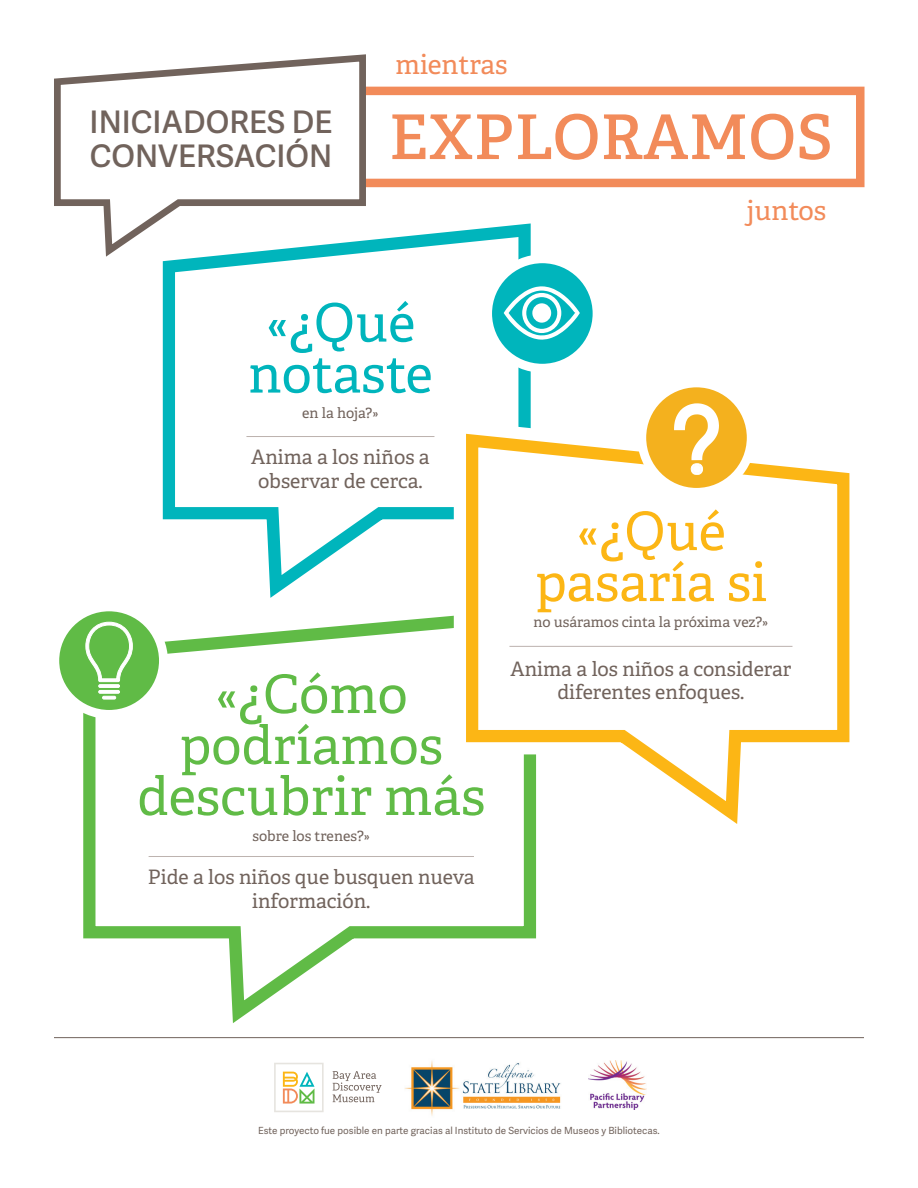
<style>
.page{position:relative;width:918px;height:1188px;background:#fff}
.page>*{position:absolute;margin:0;border:0;box-sizing:border-box;transform-origin:0 0}
.t1{font:600 61.65px "Adelle";letter-spacing:.01em;color:#f28b5a}
.t2{font:52.95px/51px "Adelle";color:#60bb46;text-align:center}
.t3{font:52.95px/51px "Adelle";color:#fcb615;text-align:center}
.t4{font:52.95px/51px "Adelle";color:#00b5bc;text-align:center}
.t5{font:600 31.05px/33.3px "Adelle Sans";color:#71635c}
.t6{font:27px "Adelle";color:#f28b5a}
.t7{font:19.95px/23.9px "Adelle";color:#71635c;text-align:center}
.t8{font:14.4px "Adelle";color:#71635c}
.t9{font:9.9px "Adelle Sans";color:#71635c}
</style>
<div class="page">
<svg style="left:333px;top:1071px;width:49px;height:31px"></svg>
<svg style="left:274px;top:1063px;width:50px;height:49px"></svg>
<img style="left:405px;top:1060px;width:156px;height:56px">
<img style="left:589px;top:1060px;width:57px;height:50px">
<hr style="left:54px;top:1037px;width:810px;height:1px;background:#71635c">
<svg style="left:83px;top:617px;width:454px;height:406px"></svg>
<svg style="left:162px;top:223px;width:369px;height:375px"></svg>
<hr style="left:246px;top:436px;width:188px;height:1px;background:#bdb3af">
<svg style="left:435px;top:400px;width:102px;height:481px"></svg>
<svg style="left:488px;top:259px;width:109px;height:109px;background:#2bc1c7"></svg>
<div style="left:483px;top:254px;width:118px;height:119px;border:9px solid #fff;border-radius:50%"></div>
<svg style="left:504px;top:286px;width:76px;height:54px"></svg>
<div style="left:532px;top:303px;width:19px;height:20px;background:#fff;border-radius:50%"></div>
<svg style="left:460px;top:427px;width:390px;height:408px"></svg>
<hr style="left:149px;top:856px;width:325px;height:1px;background:#bdb3af">
<hr style="left:509px;top:646px;width:283px;height:1px;background:#bdb3af">
<svg style="left:642px;top:383px;width:109px;height:109px;background:#f5bd42"></svg>
<div style="left:637px;top:379px;width:119px;height:118px;border:9px solid #fff;border-radius:50%"></div>
<svg style="left:673px;top:379px;width:47px;height:96px"></svg>
<svg style="left:53px;top:605px;width:112px;height:111px;fill:#60bb46"></svg>
<div style="left:50px;top:602px;width:118px;height:117px;border:9px solid #fff;border-radius:50%"></div>
<div style="left:98px;top:684px;width:22px;height:4px;border:1px solid #fff"></div>
<div style="left:98px;top:690px;width:22px;height:4px;border:1px solid #fff"></div>
<div style="left:102px;top:696px;width:14px;height:4px;border:1px solid #fff"></div>
<svg style="left:85px;top:621px;width:48px;height:62px"></svg>
<div style="left:281px;top:87px;width:584px;height:100px;border:9px solid #f28b5a"></div>
<svg style="left:54px;top:54px;width:315px;height:209px"></svg>
<h3 class="t5" style="left:90px;top:107px;width:244px">INICIADORES DE<br>CONVERSACIÓN</h3>
<h3 class="t6" style="left:395px;top:48px;width:114px">mientras</h3>
<h1 class="t1" style="left:389px;top:99px;width:445px">EXPLORAMOS</h1>
<h3 class="t6" style="left:747px;top:194px;width:81px">juntos</h3>
<h2 class="t4" style="left:248px;top:298px;width:186px">«¿Qué notaste</h2>
<p class="t8" style="left:302px;top:404px;width:78px">en la hoja?»</p>
<p class="t7" style="left:251px;top:445px;width:180px">Anima a los niños a observar de cerca.</p>
<h2 class="t2" style="left:137px;top:670px;width:350px">«¿Cómo podríamos descubrir más</h2>
<p class="t8" style="left:253px;top:827px;width:119px">sobre los trenes?»</p>
<p class="t7" style="left:148px;top:865px;width:328px">Pide a los niños que busquen nueva información.</p>
<h2 class="t3" style="left:535px;top:507px;width:233px">«¿Qué pasaría si</h2>
<p class="t8" style="left:533px;top:613px;width:237px">no usáramos cinta la próxima vez?»</p>
<p class="t7" style="left:511px;top:657px;width:282px">Anima a los niños a considerar diferentes enfoques.</p>
<p class="t9" style="left:258px;top:1125px;width:403px">Este proyecto fue posible en parte gracias al Instituto de Servicios de Museos y Bibliotecas.</p>
</div>
